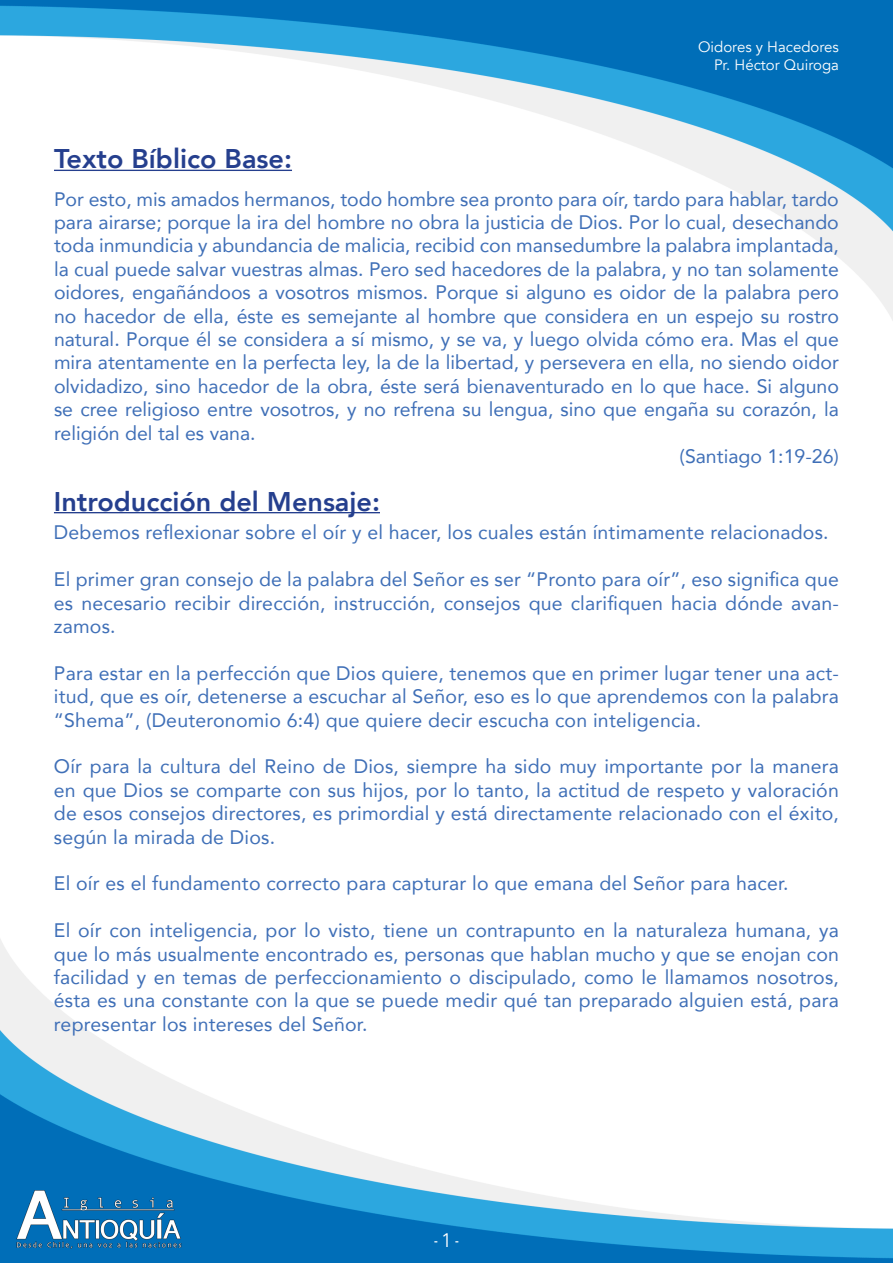
<style>
.page{position:relative;width:893px;height:1263px;background:#fff}
.page>*{position:absolute;margin:0;border:0;box-sizing:border-box;transform-origin:0 0}
.t1{font:800 27px "Avenir";color:#253f8e}
.t2{font:19.5px/23.4px "Avenir";letter-spacing:.01em;color:#3f6fb7;text-align:justify}
.t3{font:19.5px "Avenir Next Condensed";color:#fff}
.t4{font:15px "Avenir";color:#fff}
</style>
<div class="page">
<img style="left:0;top:0;width:893px;height:1263px">
<hr style="left:54px;top:170px;width:238px;height:1px;background:#253f8e">
<hr style="left:54px;top:512px;width:326px;height:1px;background:#253f8e">
<p class="t4" style="left:698px;top:38px;width:142px">Oidores y Hacedores</p>
<p class="t4" style="left:714px;top:56px;width:126px">Pr. Héctor Quiroga</p>
<p class="t1" style="left:54px;top:138px;width:240px">Texto Bíblico Base:</p>
<p class="t2" style="left:54px;top:186px;width:786px">Por esto, mis amados hermanos, todo hombre sea pronto para oír, tardo para hablar, tardo para airarse; porque la ira del hombre no obra la justicia de Dios. Por lo cual, desechando toda inmundicia y abundancia de malicia, recibid con mansedumbre la palabra implantada, la cual puede salvar vuestras almas. Pero sed hacedores de la palabra, y no tan solamente oidores, engañándoos a vosotros mismos. Porque si alguno es oidor de la palabra pero no hacedor de ella, éste es semejante al hombre que considera en un espejo su rostro natural. Porque él se considera a sí mismo, y se va, y luego olvida cómo era. Mas el que mira atentamente en la perfecta ley, la de la libertad, y persevera en ella, no siendo oidor olvidadizo, sino hacedor de la obra, éste será bienaventurado en lo que hace. Si alguno se cree religioso entre vosotros, y no refrena su lengua, sino que engaña su corazón, la religión del tal es vana.</p>
<p class="t2" style="left:680px;top:444px;width:161px">(Santiago 1:19-26)</p>
<p class="t1" style="left:54px;top:480px;width:328px">Introducción del Mensaje:</p>
<p class="t2" style="left:54px;top:520px;width:776px">Debemos reflexionar sobre el oír y el hacer, los cuales están íntimamente relacionados.</p>
<p class="t2" style="left:54px;top:567px;width:786px">El primer gran consejo de la palabra del Señor es ser “Pronto para oír”, eso significa que es necesario recibir dirección, instrucción, consejos que clarifiquen hacia dónde avan&shy;zamos.</p>
<p class="t2" style="left:54px;top:661px;width:786px">Para estar en la perfección que Dios quiere, tenemos que en primer lugar tener una act&shy;itud, que es oír, detenerse a escuchar al Señor, eso es lo que aprendemos con la palabra “Shema”, (Deuteronomio 6:4) que quiere decir escucha con inteligencia.</p>
<p class="t2" style="left:54px;top:754px;width:786px">Oír para la cultura del Reino de Dios, siempre ha sido muy importante por la manera en que Dios se comparte con sus hijos, por lo tanto, la actitud de respeto y valoración de esos consejos directores, es primordial y está directamente relacionado con el éxito, según la mirada de Dios.</p>
<p class="t2" style="left:54px;top:871px;width:736px">El oír es el fundamento correcto para capturar lo que emana del Señor para hacer.</p>
<p class="t2" style="left:54px;top:918px;width:786px">El oír con inteligencia, por lo visto, tiene un contrapunto en la naturaleza humana, ya que lo más usualmente encontrado es, personas que hablan mucho y que se enojan con facilidad y en temas de perfeccionamiento o discipulado, como le llamamos nosotros, ésta es una constante con la que se puede medir qué tan preparado alguien está, para representar los intereses del Señor.</p>
<p class="t3" style="left:434px;top:1224px;width:27px">- 1 -</p>
</div>
